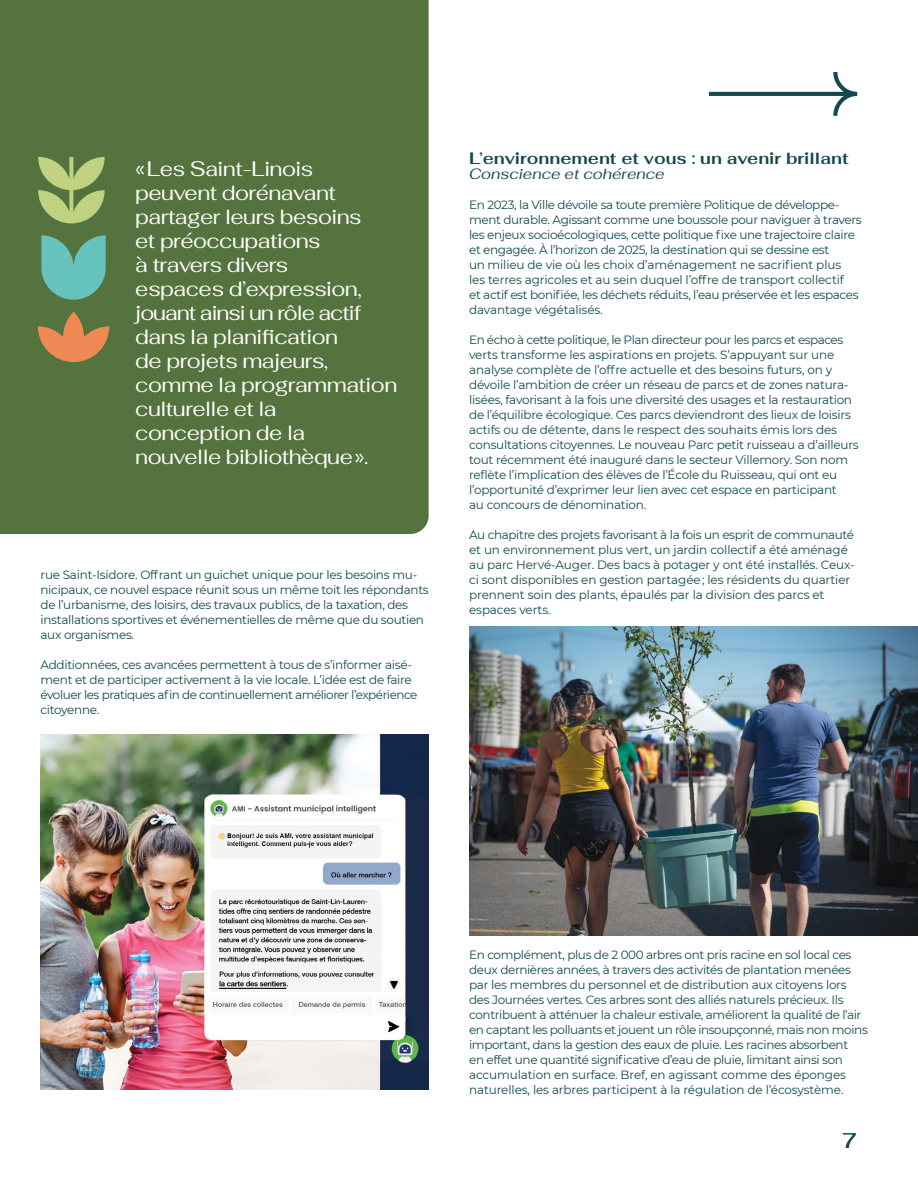
<style>
.page{position:relative;width:918px;height:1188px;background:#fff}
.page>*{position:absolute;margin:0;border:0;box-sizing:border-box;transform-origin:0 0}
.t1{font:21px/24px "Fahkwang";letter-spacing:-.025em;color:#fff}
.t2{font:500 21px "Fahkwang";color:#134a4f}
.t3{font:700 16.5px "Fahkwang";color:#134a4f}
.t4{font:italic 15px "Fahkwang";color:#134a4f}
.t5{font:12px/15px "Montserrat";letter-spacing:-.025em;color:#134a4f}
</style>
<div class="page">
<div style="left:0;top:0;width:429px;height:534px;background:#54733e"></div>
<svg style="left:38px;top:157px;width:67px;height:66px;background:#96ac67"></svg>
<svg style="left:41px;top:235px;width:65px;height:65px;background:#61af9f"></svg>
<svg style="left:38px;top:312px;width:71px;height:50px;background:#a87f4a"></svg>
<img style="left:40px;top:734px;width:389px;height:355px">
<svg style="left:709px;top:72px;width:148px;height:44px"></svg>
<img style="left:469px;top:627px;width:449px;height:308px">
<p class="t1" style="left:135px;top:156px;width:264px">«Les Saint-Linois peuvent dorénavant partager leurs besoins<br>et préoccupations<br>à travers divers<br>espaces d’expression, jouant ainsi un rôle actif dans la planification<br>de projets majeurs, comme la programmation culturelle et la conception de la<br>nouvelle bibliothèque».</p>
<p class="t5" style="left:40px;top:566px;width:390px">rue Saint-Isidore. Offrant un guichet unique pour les besoins mu&shy;nicipaux, ce nouvel espace réunit sous un même toit les répondants de l’urbanisme, des loisirs, des travaux publics, de la taxation, des installations sportives et événementielles de même que du soutien aux organismes.</p>
<p class="t5" style="left:40px;top:656px;width:379px">Additionnées, ces avancées permettent à tous de s’informer aisé&shy;ment et de participer activement à la vie locale. L’idée est de faire évoluer les pratiques afin de continuellement améliorer l’expérience citoyenne.</p>
<h2 class="t3" style="left:469px;top:143px;width:381px">L’environnement et vous : un avenir brillant</h2>
<p class="t4" style="left:469px;top:161px;width:197px">Conscience et cohérence</p>
<p class="t5" style="left:469px;top:196px;width:394px">En 2023, la Ville dévoile sa toute première Politique de développe‑ ment durable. Agissant comme une boussole pour naviguer à travers les enjeux socioécologiques, cette politique fixe une trajectoire claire et engagée. À l’horizon de 2025, la destination qui se dessine est<br>un milieu de vie où les choix d’aménagement ne sacrifient plus<br>les terres agricoles et au sein duquel l’offre de transport collectif<br>et actif est bonifiée, les déchets réduits, l’eau préservée et les espaces davantage végétalisés.</p>
<p class="t5" style="left:469px;top:331px;width:391px">En écho à cette politique, le Plan directeur pour les parcs et espaces verts transforme les aspirations en projets. S’appuyant sur une analyse complète de l’offre actuelle et des besoins futurs, on y dévoile l’ambition de créer un réseau de parcs et de zones natura‑ lisées, favorisant à la fois une diversité des usages et la restauration de l’équilibre écologique. Ces parcs deviendront des lieux de loisirs actifs ou de détente, dans le respect des souhaits émis lors des consultations citoyennes. Le nouveau Parc petit ruisseau a d’ailleurs tout récemment été inauguré dans le secteur Villemory. Son nom reflète l’implication des élèves de l’École du Ruisseau, qui ont eu l’opportunité d’exprimer leur lien avec cet espace en participant<br>au concours de dénomination.</p>
<p class="t5" style="left:469px;top:526px;width:387px">Au chapitre des projets favorisant à la fois un esprit de communauté et un environnement plus vert, un jardin collectif a été aménagé au parc Hervé-Auger. Des bacs à potager y ont été installés. Ceux&shy;ci sont disponibles en gestion partagée ; les résidents du quartier prennent soin des plants, épaulés par la division des parcs et espaces verts.</p>
<p class="t5" style="left:469px;top:946px;width:400px">En complément, plus de 2 000 arbres ont pris racine en sol local ces deux dernières années, à travers des activités de plantation menées par les membres du personnel et de distribution aux citoyens lors des Journées vertes. Ces arbres sont des alliés naturels précieux. Ils contribuent à atténuer la chaleur estivale, améliorent la qualité de l’air en captant les polluants et jouent un rôle insoupçonné, mais non moins important, dans la gestion des eaux de pluie. Les racines absorbent<br>en effet une quantité significative d’eau de pluie, limitant ainsi son accumulation en surface. Bref, en agissant comme des éponges naturelles, les arbres participent à la régulation de l’écosystème.</p>
<h1 class="t2" style="left:842px;top:1122px;width:16px">7</h1>
</div>
